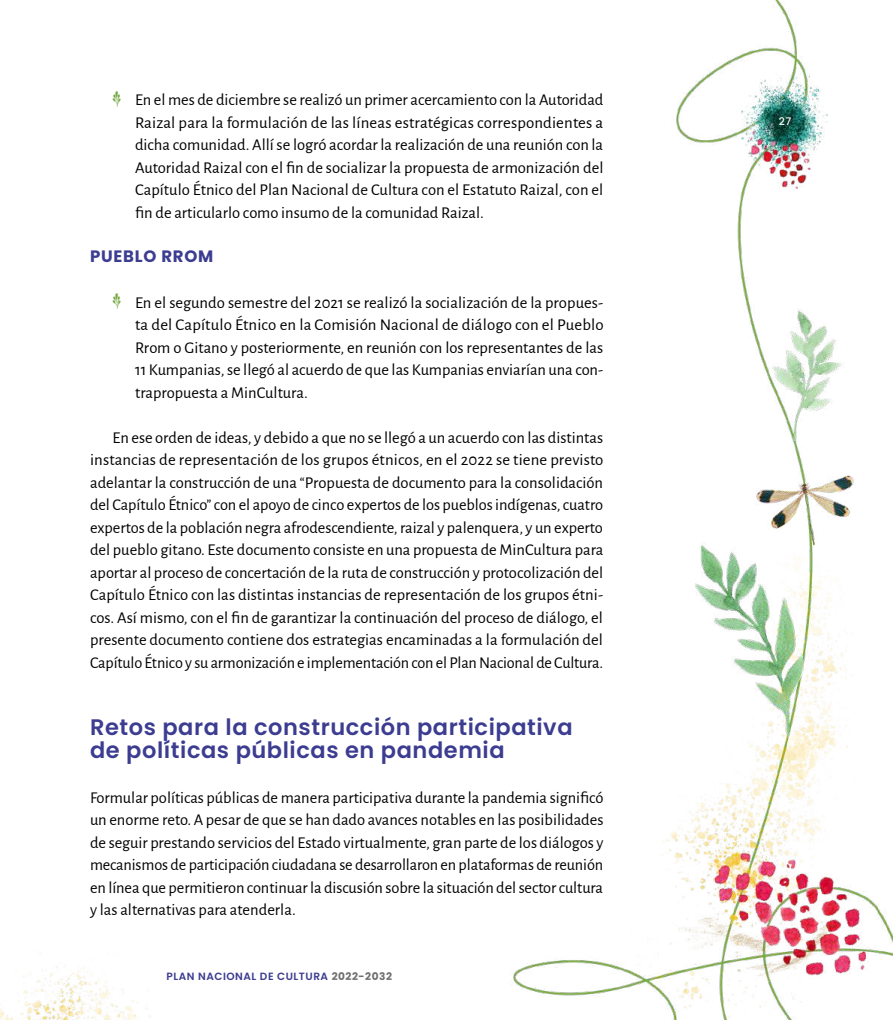
<style>
.page{position:relative;width:893px;height:1020px;background:#fff}
.page>*{position:absolute;margin:0;border:0;box-sizing:border-box;transform-origin:0 0}
.t1{font:600 22.5px/22.5px "Poppins";letter-spacing:.025em;color:#3c3d91}
.t2{font:16.5px/22.5px "Alegreya Sans";letter-spacing:-.005em;color:#000;text-align:justify}
.t3{font:700 16.5px "Poppins";letter-spacing:.045em;color:#3c3d91}
.t4{font:600 10.5px "Poppins";letter-spacing:.05em;color:#3c3d91}
.t5{font:500 10.5px "Poppins";color:#fff}
.s1{font-weight:700;color:#706f6f}
</style>
<div class="page">
<img style="left:0;top:0;width:892px;height:1020px">
<img style="left:741px;top:74px;width:86px;height:114px">
<svg style="left:113px;top:91px;width:8px;height:15px"></svg>
<svg style="left:113px;top:293px;width:8px;height:16px"></svg>
<p class="t2" style="left:135px;top:88px;width:470px">En el mes de diciembre se realizó un primer acercamiento con la Autoridad Raizal para la formulación de las líneas estratégicas correspondientes a dicha comunidad. Allí se logró acordar la realización de una reunión con la Autoridad Raizal con el fin de socializar la propuesta de armonización del Capítulo Étnico del Plan Nacional de Cultura con el Estatuto Raizal, con el fin de articularlo como insumo de la comunidad Raizal.</p>
<p class="t3" style="left:90px;top:247px;width:125px">PUEBLO RROM</p>
<p class="t2" style="left:135px;top:290px;width:470px">En el segundo semestre del 2021 se realizó la socialización de la propues&shy;ta del Capítulo Étnico en la Comisión Nacional de diálogo con el Pueblo Rrom o Gitano y posteriormente, en reunión con los representantes de las 11 Kumpanias, se llegó al acuerdo de que las Kumpanias enviarían una con&shy;trapropuesta a MinCultura.</p>
<p class="t2" style="left:90px;top:425px;width:515px;text-indent:22px">En ese orden de ideas, y debido a que no se llegó a un acuerdo con las distintas instancias de representación de los grupos étnicos, en el 2022 se tiene previsto adelantar la construcción de una “Propuesta de documento para la consolidación del Capítulo Étnico” con el apoyo de cinco expertos de los pueblos indígenas, cuatro expertos de la población negra afrodescendiente, raizal y palenquera, y un experto del pueblo gitano. Este documento consiste en una propuesta de MinCultura para aportar al proceso de concertación de la ruta de construcción y protocolización del Capítulo Étnico con las distintas instancias de representación de los grupos étni&shy;cos. Así mismo, con el fin de garantizar la continuación del proceso de diálogo, el presente documento contiene dos estrategias encaminadas a la formulación del Capítulo Étnico y su armonización e implementación con el Plan Nacional de Cultura.</p>
<h1 class="t1" style="left:90px;top:716px;width:484px">Retos para la construcción participativa de políticas públicas en pandemia</h1>
<p class="t2" style="left:90px;top:785px;width:515px">Formular políticas públicas de manera participativa durante la pandemia significó un enorme reto. A pesar de que se han dado avances notables en las posibilidades de seguir prestando servicios del Estado virtualmente, gran parte de los diálogos y mecanismos de participación ciudadana se desarrollaron en plataformas de reunión en línea que permitieron continuar la discusión sobre la situación del sector cultura y las alternativas para atenderla.</p>
<p class="t4" style="left:166px;top:971px;width:227px">PLAN NACIONAL DE CULTURA <span class="s1">2022-2032</span></p>
<p class="t5" style="left:779px;top:116px;width:14px">27</p>
</div>
